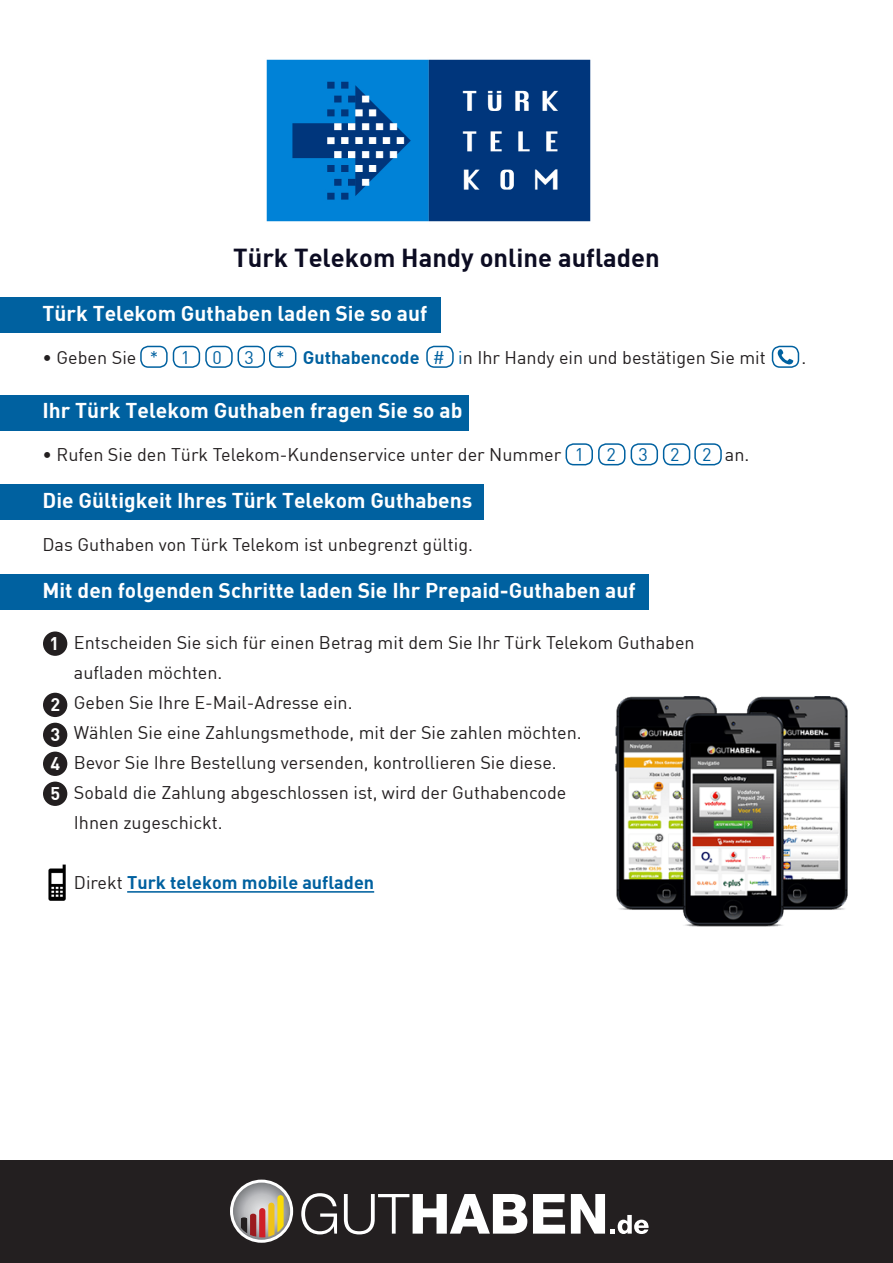
<style>
.page{position:relative;width:893px;height:1263px;background:#fff}
.page>*{position:absolute;margin:0;border:0;box-sizing:border-box;transform-origin:0 0}
.t1{font:25.5px "DIN Bold";color:#0c0c22}
.t2{font:21px "DIN Bold";color:#fff}
.t3{font:18px/30px "DIN";color:#231f20}
.t4{font:18px "DIN Bold";color:#0061a0}
.t5{font:18px "DIN Bold";color:#fff}
.s1{color:#0061a0}
.s2{font-family:"DIN Bold";color:#0061a0}
.s3{font-family:"DIN";color:#231f20}
</style>
<div class="page">
<div style="left:0;top:575px;width:648px;height:35px;background:#0061a0"></div>
<div style="left:0;top:485px;width:484px;height:35px;background:#0061a0"></div>
<div style="left:0;top:298px;width:440px;height:35px;background:#0061a0"></div>
<div style="left:0;top:395px;width:469px;height:35px;background:#0061a0"></div>
<hr style="left:127px;top:891px;width:247px;height:2px;background:#0061a0">
<div style="left:43px;top:631px;width:24px;height:25px;background:#231f20;border-radius:50%"></div>
<div style="left:43px;top:693px;width:24px;height:24px;background:#231f20;border-radius:50%"></div>
<div style="left:43px;top:723px;width:24px;height:24px;background:#231f20;border-radius:50%"></div>
<div style="left:43px;top:752px;width:24px;height:24px;background:#231f20;border-radius:50%"></div>
<div style="left:43px;top:782px;width:24px;height:24px;background:#231f20;border-radius:50%"></div>
<div style="left:0;top:1160px;width:893px;height:96px;background:#231f20"></div>
<svg style="left:301px;top:1193px;width:36px;height:41px"></svg>
<svg style="left:344px;top:1194px;width:183px;height:40px"></svg>
<svg style="left:533px;top:1194px;width:32px;height:39px"></svg>
<svg style="left:571px;top:1194px;width:78px;height:40px"></svg>
<svg style="left:231px;top:1181px;width:61px;height:60px"></svg>
<div style="left:230px;top:1179px;width:63px;height:64px;border:3px solid #fff;border-radius:50%"></div>
<svg style="left:241px;top:1195px;width:43px;height:42px;background:#c19f76"></svg>
<div style="left:0;top:1255px;width:893px;height:8px;background:#231f20"></div>
<img style="left:616px;top:696px;width:231px;height:230px">
<img style="left:48px;top:864px;width:18px;height:37px">
<div style="left:140px;top:346px;width:28px;height:22px;border:2px solid #0061a0;border-radius:8px"></div>
<div style="left:173px;top:346px;width:27px;height:22px;border:2px solid #0061a0;border-radius:8px"></div>
<div style="left:205px;top:346px;width:28px;height:22px;border:2px solid #0061a0;border-radius:8px"></div>
<div style="left:238px;top:346px;width:27px;height:22px;border:2px solid #0061a0;border-radius:8px"></div>
<div style="left:269px;top:346px;width:27px;height:22px;border:2px solid #0061a0;border-radius:8px"></div>
<div style="left:426px;top:346px;width:28px;height:22px;border:2px solid #0061a0;border-radius:8px"></div>
<div style="left:772px;top:346px;width:27px;height:22px;border:2px solid #0061a0;border-radius:8px"></div>
<svg style="left:777px;top:349px;width:16px;height:16px"></svg>
<div style="left:566px;top:443px;width:27px;height:22px;border:2px solid #0061a0;border-radius:8px"></div>
<div style="left:598px;top:443px;width:27px;height:22px;border:2px solid #0061a0;border-radius:8px"></div>
<div style="left:631px;top:443px;width:27px;height:22px;border:2px solid #0061a0;border-radius:8px"></div>
<div style="left:663px;top:443px;width:27px;height:22px;border:2px solid #0061a0;border-radius:8px"></div>
<div style="left:694px;top:443px;width:28px;height:22px;border:2px solid #0061a0;border-radius:8px"></div>
<img style="left:266px;top:59px;width:325px;height:163px">
<p class="t1" style="left:233px;top:241px;width:428px">Türk Telekom Handy online aufladen</p>
<p class="t2" style="left:43px;top:299px;width:386px">Türk Telekom Guthaben laden Sie so auf</p>
<p class="t3" style="left:43px;top:342px;width:725px">• Geben Sie <span class="s1">* 1 0 3 *</span> <span class="s2">Guthabencode</span> <span class="s1"># i</span>n Ihr Handy ein und bestätigen Sie mit</p>
<p class="t3" style="left:802px;top:342px;width:6px">.</p>
<p class="t2" style="left:43px;top:396px;width:421px">Ihr Türk Telekom Guthaben fragen Sie so ab</p>
<p class="t3" style="left:43px;top:439px;width:708px">• Rufen Sie den Türk Telekom-Kundenservice unter der Nummer <span class="s1">1 2 3 2 2</span> an.</p>
<p class="t2" style="left:43px;top:486px;width:431px">Die Gültigkeit Ihres Türk Telekom Guthabens</p>
<p class="t3" style="left:43px;top:529px;width:432px">Das Guthaben von Türk Telekom ist unbegrenzt gültig.</p>
<p class="t2" style="left:43px;top:576px;width:595px">Mit den folgenden Schritte laden Sie Ihr Prepaid-Guthaben auf</p>
<p class="t3" style="left:74px;top:628px;width:622px">Entscheiden Sie sich für einen Betrag mit dem Sie Ihr Türk Telekom Guthaben aufladen möchten.</p>
<p class="t3" style="left:74px;top:688px;width:280px">Geben Sie Ihre E-Mail-Adresse ein.</p>
<p class="t3" style="left:74px;top:718px;width:509px">Wählen Sie eine Zahlungsmethode, mit der Sie zahlen möchten.</p>
<p class="t3" style="left:74px;top:748px;width:484px">Bevor Sie Ihre Bestellung versenden, kontrollieren Sie diese.</p>
<p class="t3" style="left:74px;top:778px;width:494px">Sobald die Zahlung abgeschlossen ist, wird der Guthabencode</p>
<p class="t3" style="left:74px;top:808px;width:150px">Ihnen zugeschickt.</p>
<p class="t5" style="left:50px;top:631px;width:11px">1</p>
<p class="t5" style="left:50px;top:693px;width:11px">2</p>
<p class="t5" style="left:50px;top:723px;width:11px">3</p>
<p class="t5" style="left:50px;top:752px;width:11px">4</p>
<p class="t5" style="left:50px;top:782px;width:11px">5</p>
<p class="t4" style="left:74px;top:871px;width:302px"><span class="s3">Direkt</span> Turk telekom mobile aufladen</p>
</div>
